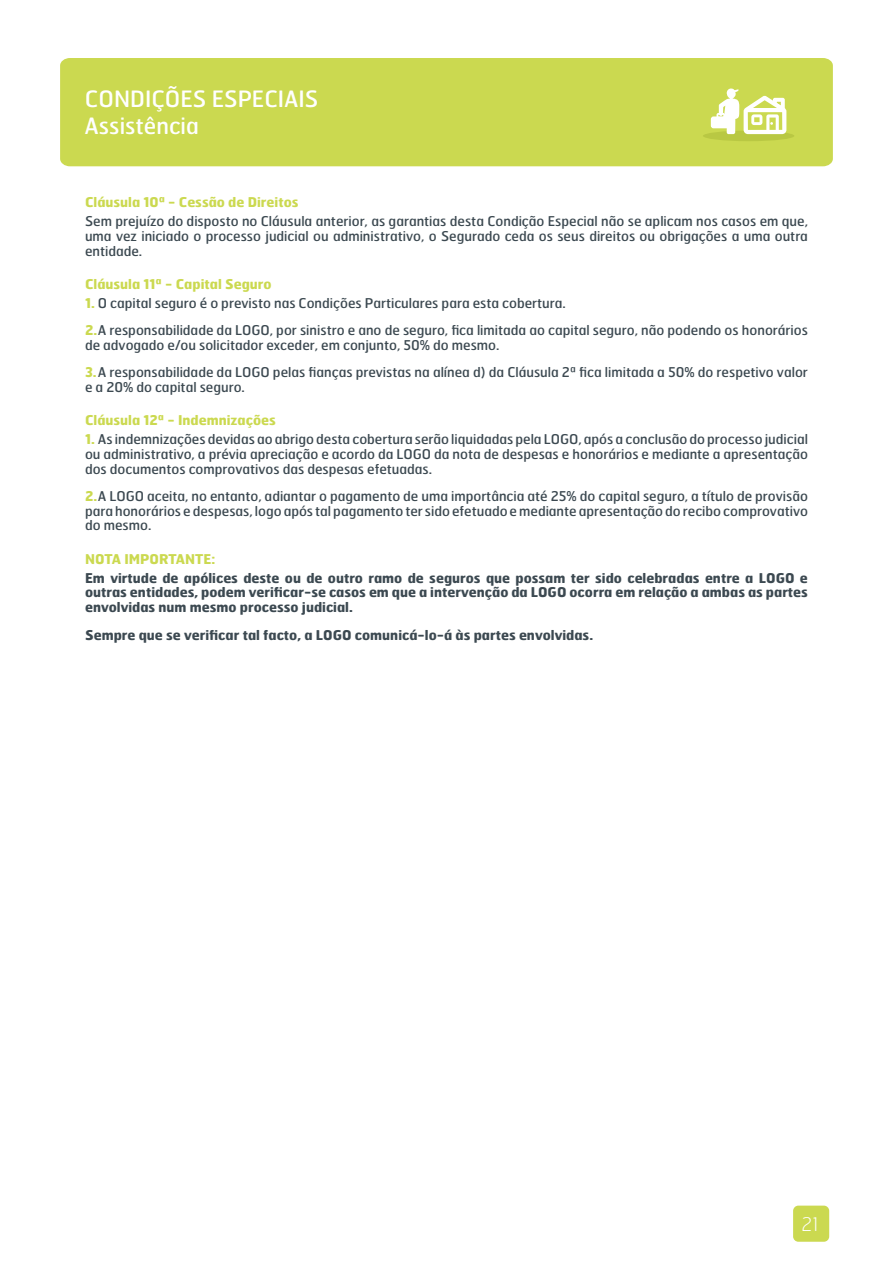
<style>
.page{position:relative;width:893px;height:1263px;background:#fff}
.page>*{position:absolute;margin:0;border:0;box-sizing:border-box;transform-origin:0 0}
.t1{font:22.5px/27px "Hermes";color:#fff}
.t2{font:100 18.75px "Hermes";color:#fff}
.t3{font:13.5px/14.7px "Hermes";color:#3c4951;text-align:justify}
.t4{font:700 13.5px/14.7px "Hermes";color:#3c4951;text-align:justify}
.t5{font:700 13.5px "Hermes";color:#cbd950}
.s1{font-weight:700;color:#cbd950}
</style>
<div class="page">
<div style="left:793px;top:1205px;width:36px;height:37px;background:#cbd950;border-radius:5px"></div>
<div style="left:60px;top:58px;width:773px;height:108px;background:#cbd950"></div>
<div style="left:703px;top:131px;width:91px;height:10px;background:#b9c843;border-radius:50%"></div>
<div style="left:711px;top:116px;width:20px;height:12px;border:2px solid #fff;border-radius:2px"></div>
<svg style="left:712px;top:88px;width:74px;height:46px"></svg>
<h1 class="t1" style="left:85px;top:85px;width:236px">CONDIÇÕES ESPECIAIS<br>Assistência</h1>
<p class="t5" style="left:85px;top:193px;width:215px">Cláusula 10ª - Cessão de Direitos</p>
<p class="t3" style="left:85px;top:213px;width:724px">Sem prejuízo do disposto no Cláusula anterior, as garantias desta Condição Especial não se aplicam nos casos em que, uma vez iniciado o processo judicial ou administrativo, o Segurado ceda os seus direitos ou obrigações a uma outra entidade.</p>
<p class="t5" style="left:85px;top:275px;width:188px">Cláusula 11ª - Capital Seguro</p>
<p class="t3" style="left:85px;top:289px;width:724px;line-height:27.5px"><span class="s1">1.</span> O capital seguro é o previsto nas Condições Particulares para esta cobertura.<br><span class="s1">2.</span>A responsabilidade da LOGO, por sinistro e ano de seguro, fica limitada ao capital seguro, não podendo os honorários</p>
<p class="t3" style="left:85px;top:331px;width:724px;line-height:27.5px">de advogado e/ou solicitador exceder, em conjunto, 50% do mesmo.<br><span class="s1">3.</span>A responsabilidade da LOGO pelas fianças previstas na alínea d) da Cláusula 2ª fica limitada a 50% do respetivo valor</p>
<p class="t3" style="left:85px;top:379px;width:161px">e a 20% do capital seguro.</p>
<p class="t5" style="left:85px;top:411px;width:192px">Cláusula 12ª - Indemnizações</p>
<p class="t3" style="left:85px;top:431px;width:724px"><span class="s1">1.</span> As indemnizações devidas ao abrigo desta cobertura serão liquidadas pela LOGO, após a conclusão do processo judicial ou administrativo, a prévia apreciação e acordo da LOGO da nota de despesas e honorários e mediante a apresentação dos documentos comprovativos das despesas efetuadas.</p>
<p class="t3" style="left:85px;top:488px;width:724px"><span class="s1">2.</span>A LOGO aceita, no entanto, adiantar o pagamento de uma importância até 25% do capital seguro, a título de provisão para honorários e despesas, logo após tal pagamento ter sido efetuado e mediante apresentação do recibo comprovativo do mesmo.</p>
<p class="t5" style="left:85px;top:550px;width:132px">NOTA IMPORTANTE:</p>
<p class="t4" style="left:85px;top:570px;width:724px">Em virtude de apólices deste ou de outro ramo de seguros que possam ter sido celebradas entre a LOGO e outras entidades, podem verificar-se casos em que a intervenção da LOGO ocorra em relação a ambas as partes envolvidas num mesmo processo judicial.</p>
<p class="t4" style="left:85px;top:627px;width:510px">Sempre que se verificar tal facto, a LOGO comunicá-lo-á às partes envolvidas.</p>
<h2 class="t2" style="left:802px;top:1212px;width:19px">21</h2>
</div>
